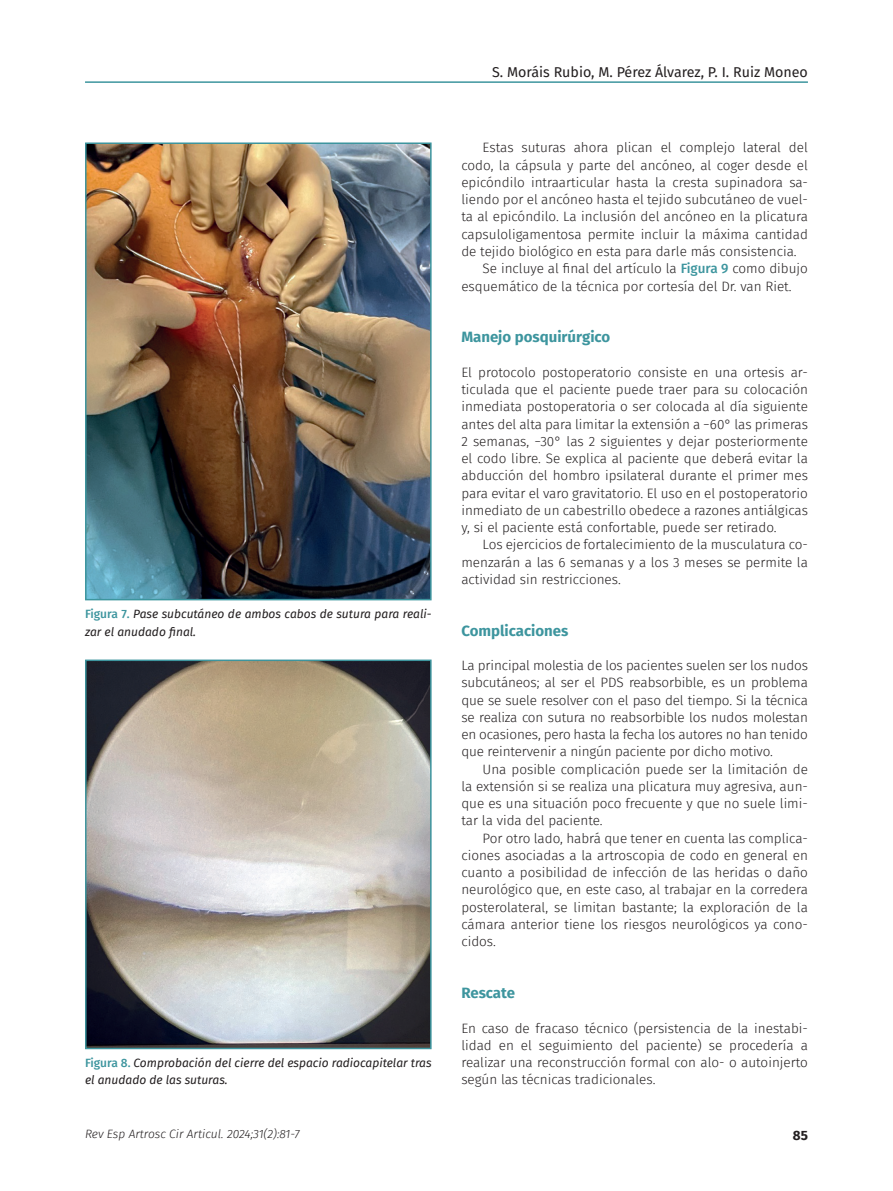
<style>
.page{position:relative;width:893px;height:1191px;background:#fff}
.page>*{position:absolute;margin:0;border:0;box-sizing:border-box;transform-origin:0 0}
.Ladillo{font:700 15px "Fira Sans FS";color:#3d959e}
.t1{font:14.25px "Fira Sans FS";color:#231f20}
.Párrafo_general{font:13.5px/17.2px "Fira Sans Light FS";color:#231f20;text-align:justify}
.Primer_párrafo{font:13.5px/17.2px "Fira Sans Light FS";letter-spacing:-.01em;color:#231f20;text-align:justify}
.t2{font:700 13.5px "Fira Sans FS";color:#231f20}
.Pie_de_foto{font:italic 12px/17.2px "Fira Sans FS";color:#231f20}
.t3{font:italic 300 12px "Fira Sans FS";color:#231f20}
.s1{font-weight:500;font-style:normal;color:#3d959e}
.s2{font-family:"Fira Sans FS";font-weight:500;color:#3d959e}
</style>
<div class="page">
<hr style="left:85px;top:81px;width:723px;height:2px;background:#3d959e">
<img style="left:88px;top:145px;width:341px;height:452px">
<div style="left:85px;top:142px;width:347px;height:458px;border:2px solid #3d959e"></div>
<img style="left:88px;top:662px;width:341px;height:384px">
<div style="left:85px;top:659px;width:347px;height:390px;border:2px solid #3d959e"></div>
<p class="Pie_de_foto" style="left:85px;top:605px;width:348px"><span class="s1">Figura 7.</span> Pase subcutáneo de ambos cabos de sutura para reali&shy;zar el anudado final.</p>
<p class="Pie_de_foto" style="left:85px;top:1054px;width:348px"><span class="s1">Figura 8.</span> Comprobación del cierre del espacio radiocapitelar tras el anudado de las suturas.</p>
<p class="t1" style="left:492px;top:62px;width:317px">S. Moráis Rubio, M. Pérez Álvarez, P. I. Ruiz Moneo</p>
<p class="Párrafo_general" style="left:461px;top:139px;width:348px;text-indent:21px">Estas suturas ahora plican el complejo lateral del codo, la cápsula y parte del ancóneo, al coger desde el epicóndilo intraarticular hasta la cresta supinadora sa&shy;liendo por el ancóneo hasta el tejido subcutáneo de vuel&shy;ta al epicóndilo. La inclusión del ancóneo en la plicatura capsuloligamentosa permite incluir la máxima cantidad de tejido biológico en esta para darle más consistencia.</p>
<p class="Párrafo_general" style="left:461px;top:260px;width:348px;text-indent:21px">Se incluye al final del artículo la <span class="s2">Figura 9</span> como dibujo esquemático de la técnica por cortesía del Dr. van Riet.</p>
<p class="Ladillo" style="left:461px;top:325px;width:150px">Manejo posquirúrgico</p>
<p class="Primer_párrafo" style="left:461px;top:363px;width:348px">El protocolo postoperatorio consiste en una ortesis ar&shy;ticulada que el paciente puede traer para su colocación inmediata postoperatoria o ser colocada al día siguiente antes del alta para limitar la extensión a −60° las primeras 2 semanas, −30° las 2 siguientes y dejar posteriormente el codo libre. Se explica al paciente que deberá evitar la abducción del hombro ipsilateral durante el primer mes para evitar el varo gravitatorio. El uso en el postoperatorio inmediato de un cabestrillo obedece a razones antiálgicas y, si el paciente está confortable, puede ser retirado.</p>
<p class="Párrafo_general" style="left:461px;top:536px;width:348px;text-indent:21px">Los ejercicios de fortalecimiento de la musculatura co&shy;menzarán a las 6 semanas y a los 3 meses se permite la actividad sin restricciones.</p>
<p class="Ladillo" style="left:461px;top:619px;width:109px">Complicaciones</p>
<p class="Primer_párrafo" style="left:461px;top:657px;width:348px">La principal molestia de los pacientes suelen ser los nudos subcutáneos; al ser el PDS reabsorbible, es un problema que se suele resolver con el paso del tiempo. Si la técnica se realiza con sutura no reabsorbible los nudos molestan en ocasiones, pero hasta la fecha los autores no han tenido que reintervenir a ningún paciente por dicho motivo.</p>
<p class="Párrafo_general" style="left:461px;top:760px;width:348px;text-indent:21px">Una posible complicación puede ser la limitación de la extensión si se realiza una plicatura muy agresiva, aun&shy;que es una situación poco frecuente y que no suele limi&shy;tar la vida del paciente.</p>
<p class="Párrafo_general" style="left:461px;top:829px;width:348px;text-indent:21px">Por otro lado, habrá que tener en cuenta las complica&shy;ciones asociadas a la artroscopia de codo en general en cuanto a posibilidad de infección de las heridas o daño neurológico que, en este caso, al trabajar en la corredera posterolateral, se limitan bastante; la exploración de la cámara anterior tiene los riesgos neurológicos ya cono&shy;cidos.</p>
<p class="Ladillo" style="left:461px;top:981px;width:55px">Rescate</p>
<p class="Primer_párrafo" style="left:461px;top:1019px;width:348px">En caso de fracaso técnico (persistencia de la inestabi&shy;lidad en el seguimiento del paciente) se procedería a realizar una reconstrucción formal con alo- o autoinjerto según las técnicas tradicionales.</p>
<p class="t3" style="left:85px;top:1125px;width:216px">Rev Esp Artrosc Cir Articul. 2024;31(2):81-7</p>
<p class="t2" style="left:793px;top:1124px;width:17px">85</p>
</div>
